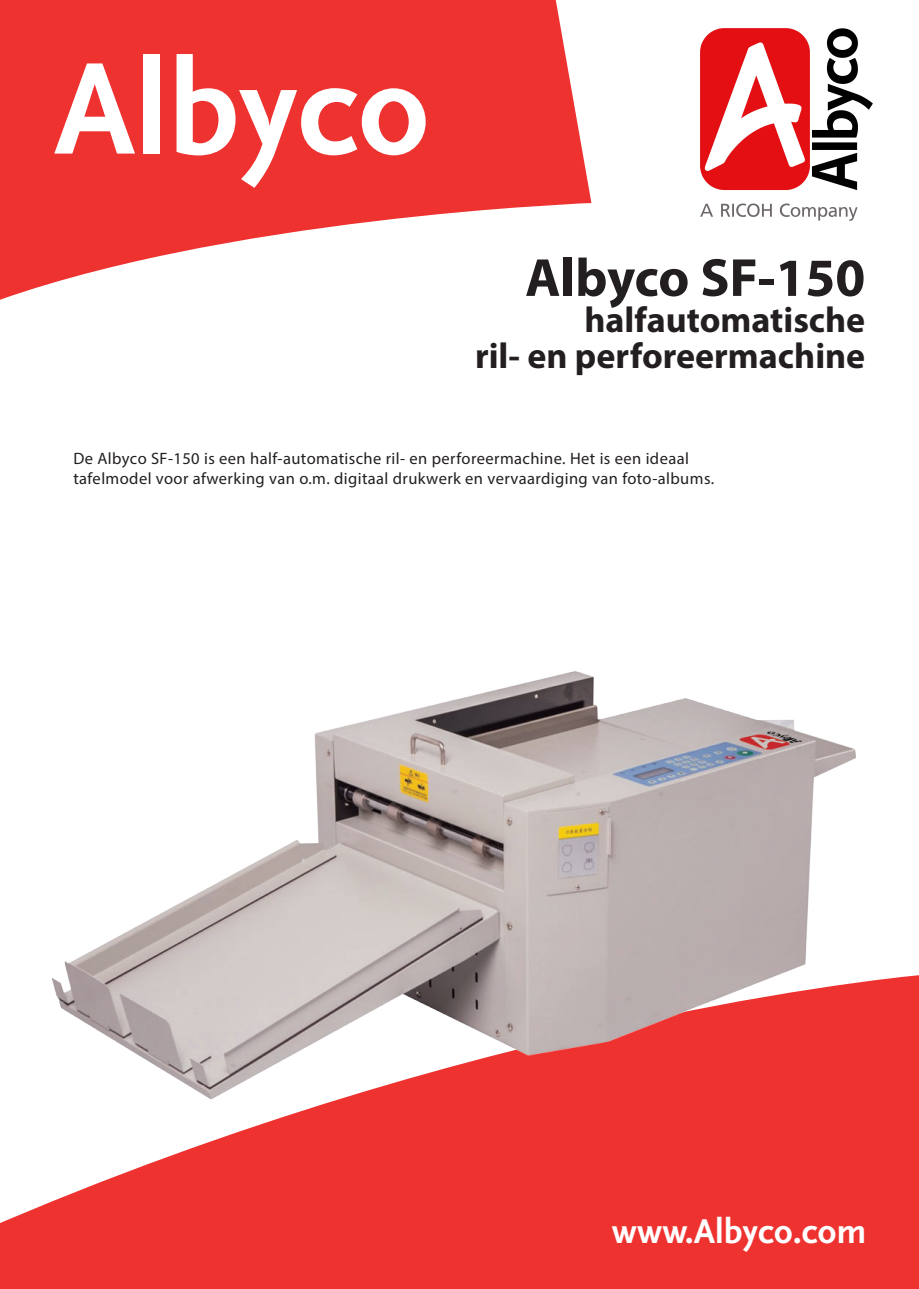
<style>
.page{position:relative;width:919px;height:1289px;background:#fff}
.page>*{position:absolute;margin:0;border:0;box-sizing:border-box;transform-origin:0 0}
.t1{font:136.5px "Scala Sans Bold LF";color:#fff}
.t2{font:700 54px "Myriad Pro";letter-spacing:-.005em;color:#231f20}
.t3{font:700 36px/36px "Myriad Pro";color:#231f20;text-align:right}
.t4{font:36px "Scala Sans Bold LF";color:#fff}
.t5{font:16.5px/19.8px "Myriad Pro";letter-spacing:.025em;color:#231f20}
</style>
<div class="page">
<svg style="left:0;top:0;width:591px;height:300px;fill:#ee3230"></svg>
<svg style="left:0;top:975px;width:918px;height:313px;background:#ef4948"></svg>
<img style="left:46px;top:671px;width:820px;height:455px">
<img style="left:700px;top:28px;width:173px;height:193px">
<p class="t1" style="left:54px;top:36px;width:376px">Albyco</p>
<p class="t2" style="left:525px;top:242px;width:341px">Albyco SF-150</p>
<p class="t3" style="left:475px;top:300px;width:392px">halfautomatische<br>ril- en perforeermachine</p>
<p class="t5" style="left:73px;top:448px;width:642px">De Albyco SF-150 is een half-automatische ril- en perforeermachine. Het is een ideaal tafelmodel voor afwerking van o.m. digitaal drukwerk en vervaardiging van foto-albums.</p>
<p class="t4" style="left:612px;top:1211px;width:256px">www.Albyco.com</p>
</div>
